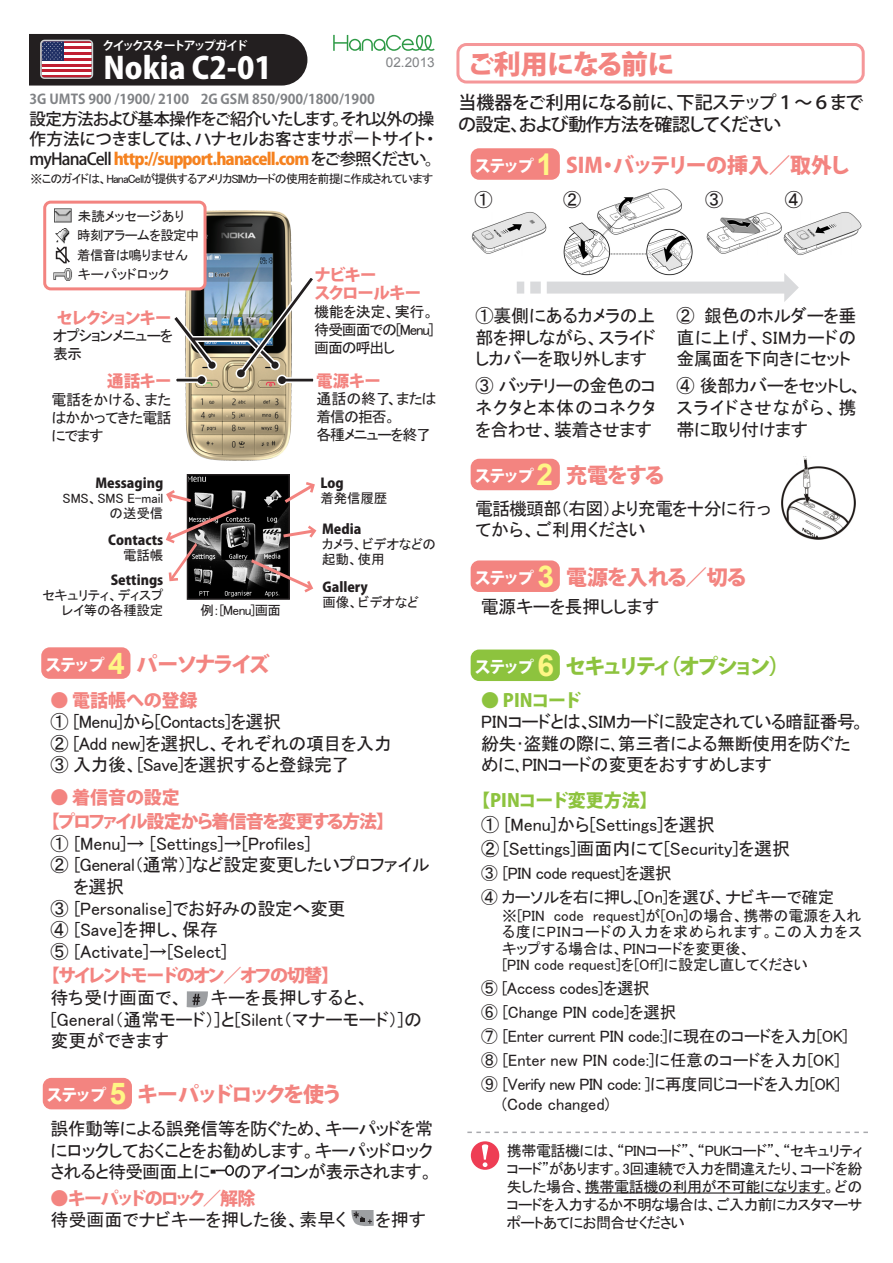
<style>
.page{position:relative;width:893px;height:1263px;background:#fff}
.page>*{position:absolute;margin:0;border:0;box-sizing:border-box;transform-origin:0 0}
.t1{font:800 30px "Koz Go Pro";color:#fff}
.t2{font:800 27px "Koz Go Pr 6 N";letter-spacing:-.03em;color:#f38480}
.t3{font:800 21px "Koz Go Pro";letter-spacing:-.02em;color:#f38480}
.t4{font:800 21px "Koz Go Pro";letter-spacing:-.17em;color:#8dc33e}
.t5{font:800 21px "Koz Go Pro";letter-spacing:-.11em;color:#f38480}
.t6{font:800 21px "Koz Go Pro";letter-spacing:-.05em;color:#f38480}
.t7{font:800 21px "Koz Go Pro";letter-spacing:-.13em;color:#f38480}
.t8{font:800 21px "Koz Go Pro";letter-spacing:-.09em;color:#f38480}
.t9{font:18px/21.6px "MS P Gothic";letter-spacing:-.025em;color:#231f20;text-align:justify}
.t10{font:18px/21.6px "MS P Gothic";color:#231f20}
.t11{font:500 18px/22.5px "Koz Go Pr 6 N";letter-spacing:-.055em;color:#231f20}
.t12{font:18px/21.6px "MS P Gothic";letter-spacing:-.05em;color:#231f20}
.t13{font:800 18px "Koz Go Pr 6 N";letter-spacing:-.115em;color:#f38480}
.t14{font:800 18px "Koz Go Pr 6 N";letter-spacing:-.15em;color:#f38480}
.t15{font:800 18px "Koz Go Pro";color:#f38480}
.t16{font:800 18px "Koz Go Pro";color:#8dc33e}
.t17{font:800 18px "Koz Go Pro";letter-spacing:-.025em;color:#8dc33e}
.t18{font:18px "MS Gothic";color:#231f20}
.t19{font:16.5px/24px "MS P Gothic";letter-spacing:-.025em;color:#231f20}
.t20{font:500 16.5px/19.8px "Koz Go Pr 6 N";letter-spacing:-.045em;color:#231f20}
.t21{font:800 16.5px/18px "Koz Go Pro";letter-spacing:-.055em;color:#f38480}
.t22{font:16.5px "MS P Gothic";color:#231f20}
.t23{font:800 16.5px "Koz Go Pro";letter-spacing:-.14em;color:#f38480}
.t24{font:15px/18px "MS P Gothic";letter-spacing:-.02em;color:#231f20;text-align:justify}
.t25{font:15px/16.5px "MS P Gothic";color:#231f20}
.t26{font:15px/18px "MS P Gothic";letter-spacing:-.075em;color:#231f20}
.t27{font:15px/18px "MS P Gothic";letter-spacing:-.05em;color:#231f20}
.t28{font:13.5px/15px "MS P Gothic";letter-spacing:-.01em;color:#231f20;text-align:right}
.t29{font:700 13.5px "Koz Go Pro";color:#808285}
.t30{font:800 13.5px "Koz Go Pro";color:#231f20}
.t31{font:13.5px/19.5px "MS P Gothic";letter-spacing:-.05em;color:#231f20}
.t32{font:13.5px "Arial";color:#808285}
.t33{font:12px "MS P Gothic";letter-spacing:-.075em;color:#231f20}
.t34{font:700 12px "Koz Go Pro";letter-spacing:-.16em;color:#fff}
.s1{font-weight:800;color:#f58220}
.s2{font-family:"Koz Go Pr 6 N";font-size:16.5px;color:#fff}
.s3{font-family:"Arial";font-weight:700;font-size:30px;color:#fff685}
.s4{font-family:"Koz Go Pro"}
</style>
<div class="page">
<img style="left:81px;top:200px;width:211px;height:290px">
<svg style="left:30px;top:34px;width:277px;height:52px;background:#3d3336"></svg>
<img style="left:189px;top:476px;width:99px;height:122px">
<div style="left:187px;top:474px;width:103px;height:126px;border:1px solid #231f20"></div>
<svg style="left:166px;top:490px;width:25px;height:12px"></svg>
<svg style="left:285px;top:482px;width:30px;height:21px"></svg>
<img style="left:171px;top:275px;width:143px;height:111px">
<svg style="left:333px;top:35px;width:102px;height:16px"></svg>
<svg style="left:166px;top:508px;width:70px;height:73px"></svg>
<svg style="left:283px;top:525px;width:33px;height:13px"></svg>
<svg style="left:251px;top:559px;width:62px;height:33px"></svg>
<div style="left:45px;top:202px;width:160px;height:87px;background:#fff;border-radius:6px"></div>
<div style="left:43px;top:201px;width:164px;height:89px;border:3px solid #f38480;border-radius:6px"></div>
<img style="left:55px;top:228px;width:15px;height:16px">
<img style="left:54px;top:208px;width:18px;height:15px">
<svg style="left:55px;top:246px;width:15px;height:18px"></svg>
<img style="left:53px;top:268px;width:19px;height:13px">
<div style="left:456px;top:43px;width:409px;height:41px;border:3px solid #f59799;border-radius:9px"></div>
<div style="left:471px;top:148px;width:89px;height:32px;background:#f38480;border-radius:9px"></div>
<div style="left:471px;top:459px;width:89px;height:31px;background:#f38480;border-radius:9px"></div>
<img style="left:563px;top:188px;width:130px;height:85px">
<img style="left:471px;top:212px;width:76px;height:42px">
<img style="left:706px;top:212px;width:156px;height:44px">
<svg style="left:517px;top:273px;width:282px;height:29px"></svg>
<img style="left:782px;top:456px;width:74px;height:83px">
<div style="left:471px;top:560px;width:89px;height:32px;background:#f38480;border-radius:9px"></div>
<div style="left:471px;top:649px;width:89px;height:32px;background:#8dc33e;border-radius:9px"></div>
<div style="left:41px;top:647px;width:89px;height:32px;background:#f38480;border-radius:9px"></div>
<svg style="left:187px;top:991px;width:21px;height:17px"></svg>
<svg style="left:351px;top:1210px;width:23px;height:16px"></svg>
<div style="left:43px;top:1078px;width:89px;height:31px;background:#f38480;border-radius:9px"></div>
<div style="left:225px;top:1165px;width:9px;height:11px;border:2px solid #231f20;border-radius:50%"></div>
<svg style="left:211px;top:1169px;width:15px;height:4px"></svg>
<div style="left:471px;top:1141px;width:28px;height:29px;background:#ee3d54;border-radius:50%"></div>
<svg style="left:482px;top:1144px;width:6px;height:23px"></svg>
<hr style="left:585px;top:1192px;width:240px;height:1px;background:#231f20">
<svg style="left:467px;top:1131px;width:401px;height:2px"></svg>
<p class="t34" style="left:102px;top:38px;width:147px">クイックスタートアップガイド</p>
<h1 class="t1" style="left:103px;top:48px;width:170px">Nokia C2-01</h1>
<p class="t29" style="left:30px;top:90px;width:347px">3G UMTS 900 /1900/ 2100 2G GSM 850/900/1800/1900</p>
<p class="t32" style="left:386px;top:54px;width:50px">02.2013</p>
<p class="t20" style="left:30px;top:110px;width:414px">設定方法および基本操作をご紹介いたします。それ以外の操作方法につきましては、ハナセルお客さまサポートサイト・myHanaCell <span class="s1">http://support.hanacell.com</span>をご参照ください。</p>
<p class="t33" style="left:31px;top:173px;width:404px">※このガイドは、HanaCellが提供するアメリカSIMカードの使用を前提に作成されています</p>
<p class="t31" style="left:77px;top:206px;width:124px">未読メッセージあり時刻アラームを設定中着信音は鳴りませんキーパッドロック</p>
<p class="t23" style="left:57px;top:307px;width:117px">セレクションキー</p>
<p class="t27" style="left:53px;top:326px;width:121px">オプションメニューを表示</p>
<p class="t21" style="left:107px;top:373px;width:66px">通話キー</p>
<p class="t24" style="left:51px;top:391px;width:122px">電話をかける、またはかかってきた電話にでます</p>
<p class="t30" style="left:95px;top:474px;width:69px">Messaging</p>
<p class="t28" style="left:63px;top:491px;width:102px">SMS、SMS E-mailの送受信</p>
<p class="t30" style="left:108px;top:531px;width:57px">Contacts</p>
<p class="t28" style="left:123px;top:547px;width:42px">電話帳</p>
<p class="t30" style="left:111px;top:571px;width:54px">Settings</p>
<p class="t28" style="left:42px;top:588px;width:122px">セキュリティ、ディスプレイ等の各種設定</p>
<p class="t28" style="left:200px;top:603px;width:82px">例：[Menu]画面</p>
<p class="t21" style="left:314px;top:267px;width:109px">ナビキー<br>スクロールキー</p>
<p class="t24" style="left:314px;top:303px;width:121px">機能を決定、実行。待受画面での[Menu]画面の呼出し</p>
<p class="t21" style="left:316px;top:373px;width:66px">電源キー</p>
<p class="t26" style="left:316px;top:389px;width:121px">通話の終了、または着信の拒否。<br>各種メニューを終了</p>
<p class="t30" style="left:320px;top:474px;width:25px">Log</p>
<p class="t28" style="left:320px;top:491px;width:69px">着発信履歴</p>
<p class="t30" style="left:322px;top:520px;width:41px">Media</p>
<p class="t28" style="left:322px;top:536px;width:115px;text-align:left">カメラ、ビデオなどの起動、使用</p>
<p class="t30" style="left:322px;top:578px;width:47px">Gallery</p>
<p class="t28" style="left:322px;top:594px;width:98px">画像、ビデオなど</p>
<h2 class="t2" style="left:467px;top:48px;width:209px">ご利用になる前に</h2>
<p class="t11" style="left:458px;top:91px;width:407px">当機器をご利用になる前に、下記ステップ１～６までの設定、および動作方法を確認してください</p>
<p class="t3" style="left:474px;top:151px;width:377px"><span class="s2">ステップ</span> <span class="s3">1</span> SIM・バッテリーの挿入／取外し</p>
<p class="t18" style="left:475px;top:190px;width:19px">①</p>
<p class="t18" style="left:563px;top:190px;width:19px">②</p>
<p class="t18" style="left:705px;top:190px;width:19px">③</p>
<p class="t18" style="left:785px;top:190px;width:19px">④</p>
<p class="t9" style="left:476px;top:305px;width:182px">①裏側にあるカメラの上部を押しながら、スライドしカバーを取り外します</p>
<p class="t9" style="left:476px;top:375px;width:181px">③ バッテリーの金色のコネクタと本体のコネクタを合わせ、装着させます</p>
<p class="t8" style="left:474px;top:462px;width:192px"><span class="s2">ステップ</span> <span class="s3">2</span> 充電をする</p>
<p class="t9" style="left:677px;top:305px;width:181px">② 銀色のホルダーを垂直に上げ、SIMカードの金属面を下向きにセット</p>
<p class="t9" style="left:677px;top:375px;width:187px;text-align:left">④ 後部カバーをセットし、スライドさせながら、携帯に取り付けます</p>
<p class="t12" style="left:475px;top:497px;width:298px">電話機頭部（右図）より充電を十分に行ってから、ご利用ください</p>
<p class="t6" style="left:474px;top:563px;width:274px"><span class="s2">ステップ</span> <span class="s3">3</span> 電源を入れる／切る</p>
<p class="t9" style="left:481px;top:596px;width:180px">電源キーを長押しします</p>
<p class="t7" style="left:45px;top:650px;width:226px"><span class="s2">ステップ</span> <span class="s3">4</span> パーソナライズ</p>
<p class="t4" style="left:474px;top:653px;width:317px"><span class="s2">ステップ</span> <span class="s3">6</span> セキュリティ（オプション）</p>
<p class="t15" style="left:51px;top:688px;width:149px">● 電話帳への登録</p>
<p class="t9" style="left:51px;top:711px;width:343px;text-align:left">① [Menu]から[Contacts]を選択<br>② [Add new]を選択し、それぞれの項目を入力<br>③ 入力後、[Save]を選択すると登録完了</p>
<p class="t15" style="left:51px;top:786px;width:131px">● 着信音の設定</p>
<p class="t13" style="left:42px;top:811px;width:354px">【プロファイル設定から着信音を変更する方法】</p>
<p class="t10" style="left:51px;top:832px;width:381px">① [Menu]→ [Settings]→[Profiles]<br>② [General（通常）]など設定変更したいプロファイル　　を選択<br>③ [Personalise]でお好みの設定へ変更<br>④ [Save]を押し、保存<br>⑤ [Activate]→[Select]</p>
<p class="t14" style="left:42px;top:966px;width:299px">【サイレントモードのオン／オフの切替】</p>
<p class="t10" style="left:51px;top:987px;width:134px">待ち受け画面で、</p>
<p class="t17" style="left:481px;top:688px;width:102px">● PINコード</p>
<p class="t9" style="left:481px;top:711px;width:385px;text-align:left">PINコードとは、SIMカードに設定されている暗証番号。紛失･盗難の際に､第三者による無断使用を防ぐために､PINコードの変更をおすすめします</p>
<p class="t16" style="left:472px;top:788px;width:187px">【PINコード変更方法】</p>
<p class="t10" style="left:481px;top:812px;width:311px;line-height:24px">① [Menu]から[Settings]を選択<br>② [Settings]画面内にて[Security]を選択</p>
<p class="t19" style="left:481px;top:861px;width:355px">③ [PIN code request]を選択<br>④ カーソルを右に押し、[On]を選び、ナビキーで確定</p>
<p class="t25" style="left:502px;top:907px;width:361px">※[PIN code request]が[On]の場合、携帯の電源を入れる度にPINコードの入力を求められます。この入力をスキップする場合は、PINコードを変更後、<br>[PIN code request]を[Off]に設定し直してください</p>
<p class="t19" style="left:481px;top:976px;width:368px">⑤ [Access codes]を選択<br>⑥ [Change PIN code]を選択<br>⑦ [Enter current PIN code:]に現在のコードを入力[OK] ⑧ [Enter new PIN code:]に任意のコードを入力[OK] ⑨ [Verify new PIN code: ]に再度同じコードを入力[OK]</p>
<p class="t22" style="left:502px;top:1096px;width:109px">(Code changed)</p>
<p class="t24" style="left:507px;top:1141px;width:357px">携帯電話機には、“PINコード”、“PUKコード”、“セキュリティコード”があります。3回連続で入力を間違えたり、コードを紛失した場合、携帯電話機の利用が不可能になります。どのコードを入力するか不明な場合は、ご入力前にカスタマーサポートあてにお問合せください</p>
<p class="t10" style="left:51px;top:987px;width:373px;text-indent:160px">キーを長押しすると、[General（通常モード）]と[Silent（マナーモード）]の変更ができます</p>
<p class="t5" style="left:47px;top:1081px;width:297px"><span class="s2">ステップ</span> <span class="s3">5</span> キーパッドロックを使う</p>
<p class="t9" style="left:51px;top:1118px;width:384px">誤作動等による誤発信等を防ぐため、キーパッドを常にロックしておくことをお勧めします。キーパッドロックされると待受画面上に</p>
<p class="t12" style="left:234px;top:1161px;width:201px">のアイコンが表示されます。</p>
<p class="t13" style="left:51px;top:1188px;width:206px"><span class="s4">●</span>キーパッドのロック／解除</p>
<p class="t10" style="left:51px;top:1209px;width:377px">待受画面でナビキーを押した後、素早く　 　を押す</p>
</div>
